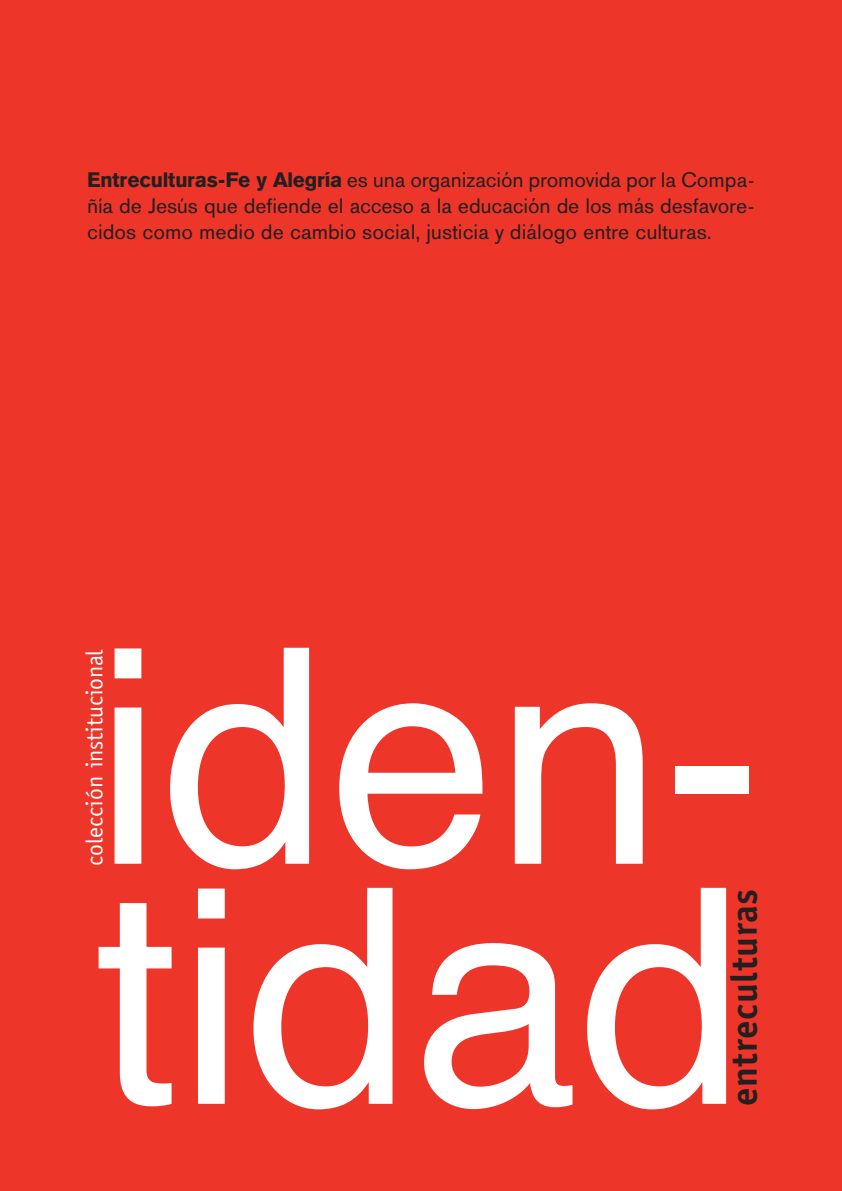
<style>
.page{position:relative;width:842px;height:1191px;background:#ee3529}
.page>*{position:absolute;margin:0;border:0;box-sizing:border-box;transform-origin:0 0}
.t1{font:300px/240px "Helvetica";color:#fff}
.t2{font:700 37px "Officina Sans";letter-spacing:.02em;color:#231f20}
.t3{font:23.6px "Officina Sans";color:#fff}
.t4{font:22px/26px "A Grotesk Rgl";color:#231f20;text-align:justify}
.s1{font-family:"A Grotesk Bld"}
</style>
<div class="page">
<p class="t4" style="left:87px;top:169px;width:669px"><span class="s1">Entreculturas-Fe y Alegría</span> es una organización promovida por la Compa&shy;ñía de Jesús que defiende el acceso a la educación de los más desfavore&shy;cidos como medio de cambio social, justicia y diálogo entre culturas.</p>
<h1 class="t1" style="left:95px;top:640px;width:668px">iden&shy;tidad</h1>
<p class="t3" style="left:86px;top:865px;width:218px;rotate:-90deg">colección institucional</p>
<h2 class="t2" style="left:730px;top:1106px;width:219px;rotate:-90deg">entreculturas</h2>
</div>
